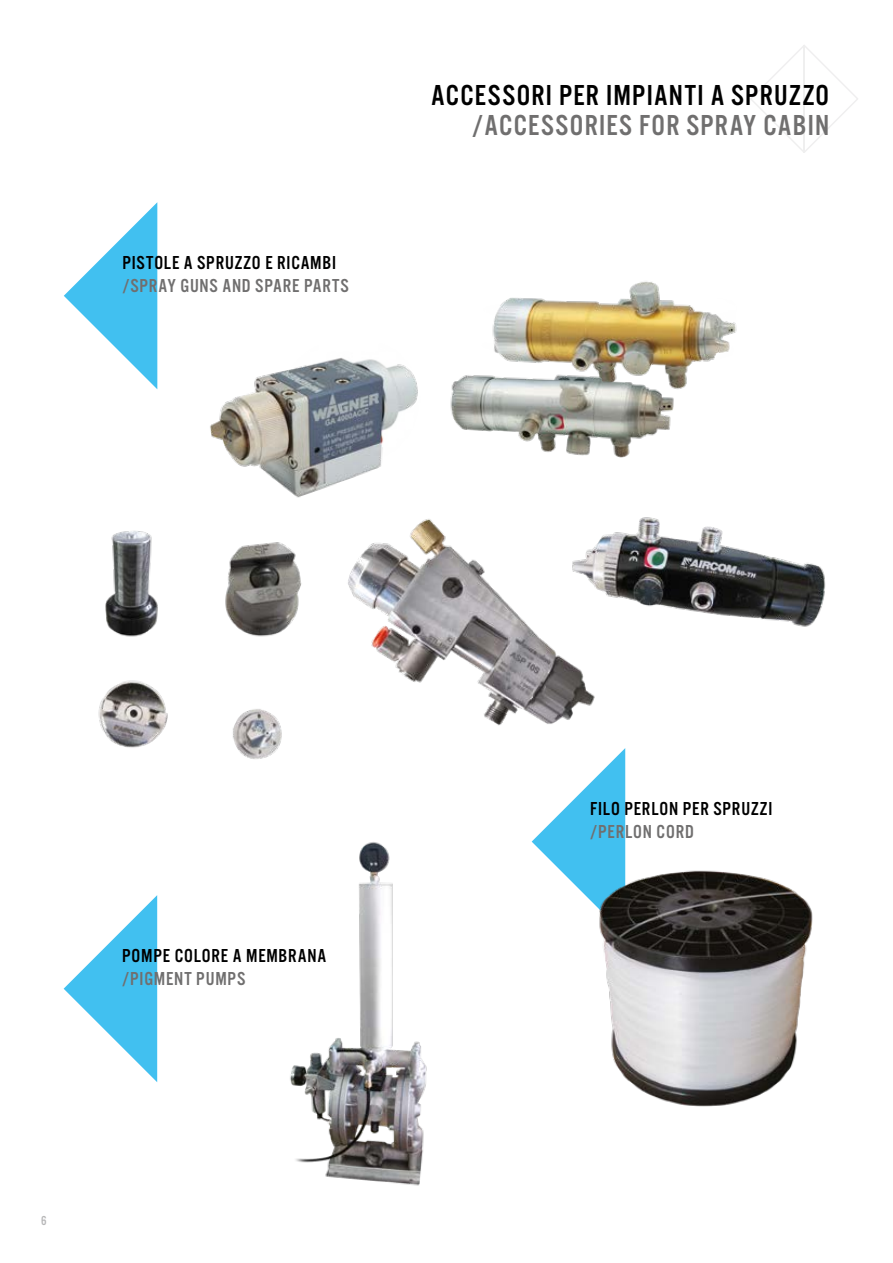
<style>
.page{position:relative;width:893px;height:1263px;background:#fff}
.page>*{position:absolute;margin:0;border:0;box-sizing:border-box;transform-origin:0 0}
.t1{font:30px "Alternate Got No 3 D";letter-spacing:.045em;color:#000}
.t2{font:30px "Alternate Got No 3 D";letter-spacing:.04em;color:#706f6f}
.t3{font:19.5px "Alternate Got No 3 D";letter-spacing:.04em;color:#000}
.t4{font:19.5px "Alternate Got No 3 D";letter-spacing:.04em;color:#706f6f}
.t5{font:13.5px "Alternate Got No 3 D";color:#b7b7b8}
</style>
<div class="page">
<svg style="left:532px;top:748px;width:93px;height:140px"></svg>
<svg style="left:64px;top:895px;width:93px;height:187px"></svg>
<svg style="left:64px;top:202px;width:93px;height:187px"></svg>
<svg style="left:750px;top:45px;width:108px;height:108px"></svg>
<img style="left:578px;top:848px;width:235px;height:259px">
<img style="left:210px;top:358px;width:208px;height:140px">
<img style="left:105px;top:530px;width:53px;height:107px">
<img style="left:348px;top:519px;width:247px;height:207px">
<img style="left:559px;top:517px;width:267px;height:127px">
<img style="left:225px;top:542px;width:77px;height:95px">
<img style="left:98px;top:680px;width:184px;height:79px">
<img style="left:492px;top:281px;width:245px;height:84px">
<img style="left:450px;top:355px;width:240px;height:103px">
<img style="left:290px;top:842px;width:137px;height:344px">
<p class="t3" style="left:122px;top:252px;width:215px">PISTOLE A SPRUZZO E RICAMBI</p>
<p class="t4" style="left:122px;top:276px;width:228px">/SPRAY GUNS AND SPARE PARTS</p>
<h1 class="t1" style="left:431px;top:79px;width:399px">ACCESSORI PER IMPIANTI A SPRUZZO</h1>
<h1 class="t2" style="left:472px;top:109px;width:359px">/ACCESSORIES FOR SPRAY CABIN</h1>
<p class="t3" style="left:122px;top:945px;width:206px">POMPE COLORE A MEMBRANA</p>
<p class="t4" style="left:122px;top:968px;width:125px">/PIGMENT PUMPS</p>
<p class="t5" style="left:41px;top:1213px;width:7px">6</p>
<p class="t3" style="left:590px;top:798px;width:184px">FILO PERLON PER SPRUZZI</p>
<p class="t4" style="left:590px;top:821px;width:105px">/PERLON CORD</p>
</div>
